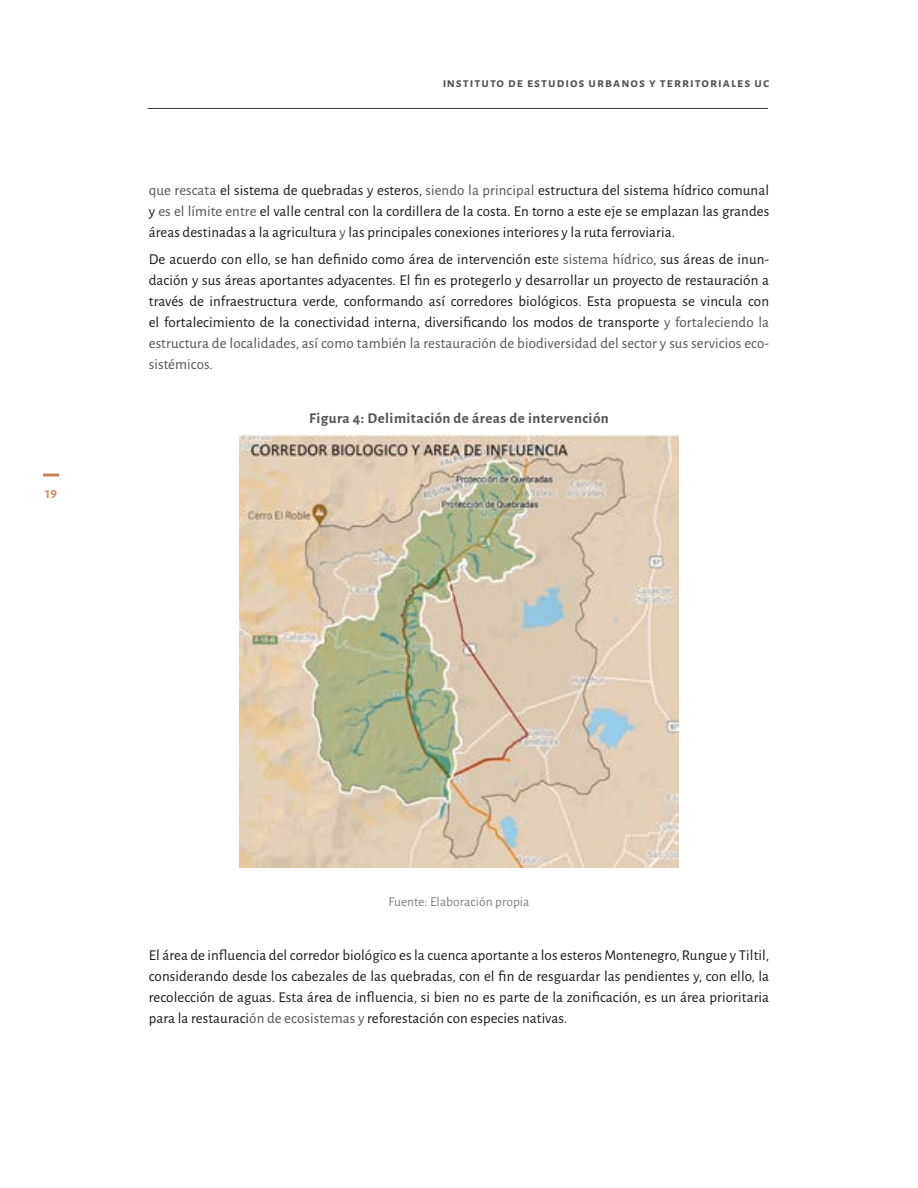
<style>
.page{position:relative;width:918px;height:1188px;background:#fff}
.page>*{position:absolute;margin:0;border:0;box-sizing:border-box;transform-origin:0 0}
.t1{font:15px/21px "Alegreya Sans";letter-spacing:.005em;color:#1a1a1a;text-align:justify}
.t2{font:700 15px "Alegreya Sans";letter-spacing:.03em;color:#555454}
.t3{font:700 13.5px "Alegreya Sans";letter-spacing:.075em;color:#555454}
.t4{font:13.5px "Alegreya Sans";letter-spacing:.005em;color:#818080}
.t5{font:700 13.5px "Alegreya Sans";color:#d18c6d}
.s1{color:#555454}
</style>
<div class="page">
<div style="left:43px;top:473px;width:16px;height:3px;border:2px solid #cc7f5d"></div>
<hr style="left:148px;top:108px;width:620px;height:1px;background:#3c3c3b">
<img style="left:240px;top:435px;width:438px;height:433px">
<p class="t5" style="left:45px;top:484px;width:13px">19</p>
<p class="t3" style="left:442px;top:73px;width:329px">instituto de estudios urbanos y territoriales uc</p>
<p class="t1" style="left:149px;top:179px;width:622px"><span class="s1">que rescata</span> el sistema de quebradas y esteros, <span class="s1">siendo la principal</span> estructura del sistema hídrico comunal y <span class="s1">es el límite entre</span> el valle central con la cordillera de la costa. En torno a este eje se emplazan las grandes áreas destinadas a la agricultura <span class="s1">y</span> las principales conexiones interiores y la ruta ferroviaria.</p>
<p class="t1" style="left:149px;top:248px;width:622px">De acuerdo con ello, se han definido como área de intervención est<span class="s1">e sistema hídrico</span>, sus áreas de inun&shy;dación y sus áreas aportantes adyacentes. El fin es protegerlo y desarrollar un proyecto de restauración a través de infraestructura verde, conformando así corredores biológicos. Esta propuesta se vincula con el fortalecimiento de la conectividad interna, diversificando los modos de transporte <span class="s1">y fortaleciendo la estructura de localidades, así como también la restauración de biodiversidad del sector y sus servicios eco&shy;sistémicos.</span></p>
<p class="t2" style="left:309px;top:407px;width:301px">Figura 4: Delimitación de áreas de intervención</p>
<p class="t4" style="left:389px;top:892px;width:142px">Fuente: Elaboración propia</p>
<p class="t1" style="left:149px;top:944px;width:622px">El área de influencia del corredor biológico es la cuenca aportante a los esteros Montenegro, Rungue y Tiltil, considerando desde los cabezales de las quebradas, con el fin de resguardar las pendientes y, con ello, la recolección de aguas. Esta área de influencia, si bien no es parte de la zonificación, es un área prioritaria para la restauraci<span class="s1">ón de ecosistemas y</span> reforestación con especies nativas.</p>
</div>
